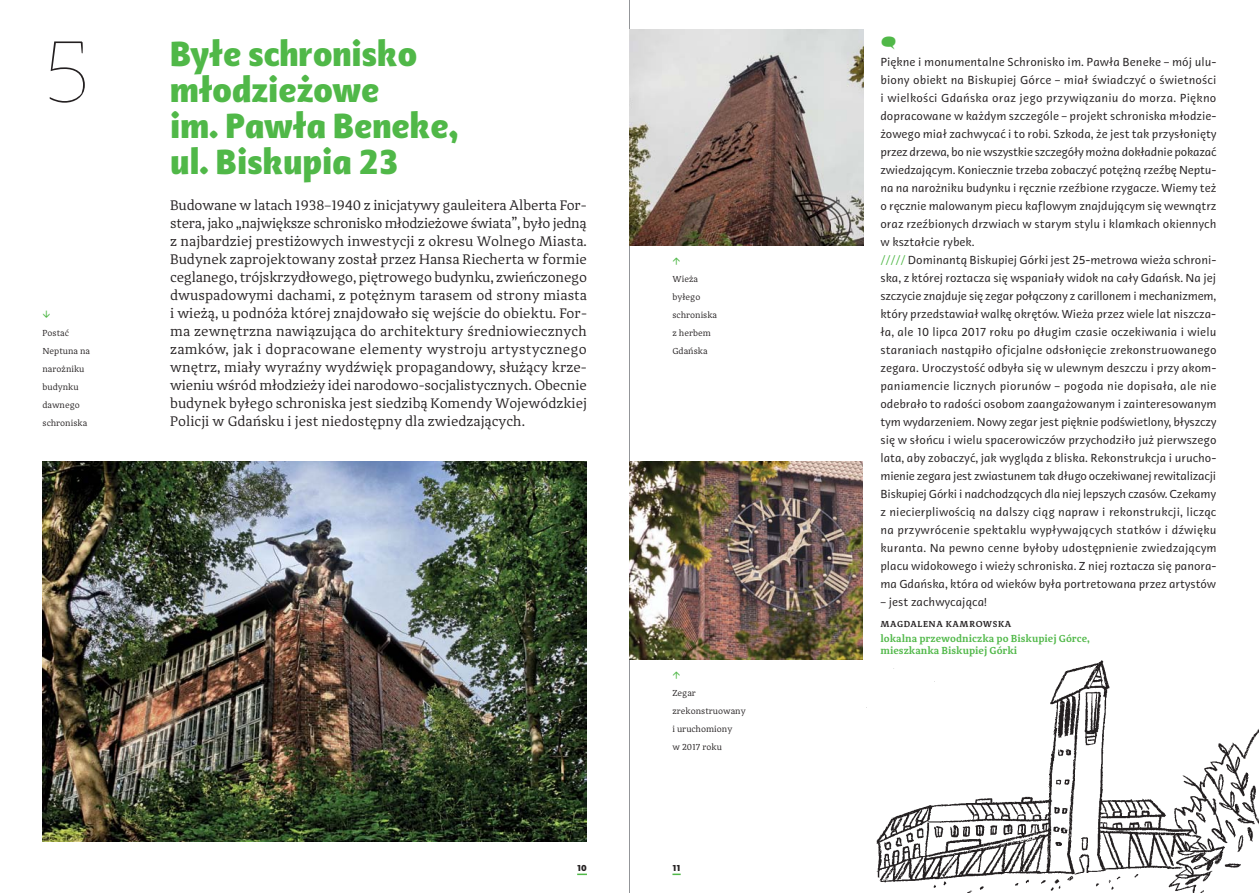
<style>
.page{position:relative;width:1259px;height:893px;background:#fff}
.page>*{position:absolute;margin:0;border:0;box-sizing:border-box;transform-origin:0 0}
.t1{font:200 90px "Adagio Serif";color:#231f20}
.t2{font:900 36px/36px "Adagio Sans Script";color:#50b848}
.t3{font:14.25px/18px "Adagio Serif";color:#231f20;text-align:justify}
.t4{font:13.5px "Bello Words Body";color:#50b848}
.t5{font:12px/18px "Adagio Sans Script";color:#231f20}
.t6{font:600 10.5px/12.6px "Adagio Serif";color:#50b848}
.t7{font:9px/18px "Adagio Serif";color:#231f20}
.t8{font:600 9px "Adagio Serif";letter-spacing:.06em;color:#231f20}
.t9{font:900 9px "Adagio Sans Script";color:#231f20}
.s1{color:#50b848}
</style>
<div class="page">
<hr style="left:629px;top:0;width:1px;height:893px;background:#939598">
<img style="left:43px;top:462px;width:544px;height:380px">
<img style="left:629px;top:30px;width:234px;height:216px">
<img style="left:629px;top:462px;width:234px;height:198px">
<img style="left:850px;top:623px;width:409px;height:270px">
<h1 class="t1" style="left:43px;top:16px;width:50px">5</h1>
<p class="t4" style="left:880px;top:35px;width:17px">?</p>
<h2 class="t2" style="left:170px;top:36px;width:289px">Byłe schronisko młodzieżowe<br>im. Pawła Beneke, ul. Biskupia 23</h2>
<p class="t5" style="left:880px;top:53px;width:338px">Piękne i monumentalne Schronisko im. Pawła Beneke – mój ulu&shy;biony obiekt na Biskupiej Górce – miał świadczyć o świetności i wielkości Gdańska oraz jego przywiązaniu do morza. Piękno dopracowane w każdym szczególe – projekt schroniska młodzie&shy;żowego miał zachwycać i to robi. Szkoda, że jest tak przysłonięty przez drzewa, bo nie wszystkie szczegóły można dokładnie pokazać zwiedzającym. Koniecznie trzeba zobaczyć potężną rzeźbę Neptu&shy;na na narożniku budynku i ręcznie rzeźbione rzygacze. Wiemy też o ręcznie malowanym piecu kaflowym znajdującym się wewnątrz oraz rzeźbionych drzwiach w starym stylu i klamkach okiennych w kształcie rybek.<br><span class="s1">/////</span> Dominantą Biskupiej Górki jest 25-metrowa wieża schroni&shy;ska, z której roztacza się wspaniały widok na cały Gdańsk. Na jej szczycie znajduje się zegar połączony z carillonem i mechanizmem, który przedstawiał walkę okrętów. Wieża przez wiele lat niszcza&shy;ła, ale 10 lipca 2017 roku po długim czasie oczekiwania i wielu staraniach nastąpiło oficjalne odsłonięcie zrekonstruowanego zegara. Uroczystość odbyła się w ulewnym deszczu i przy akom&shy;paniamencie licznych piorunów – pogoda nie dopisała, ale nie odebrało to radości osobom zaangażowanym i zainteresowanym tym wydarzeniem. Nowy zegar jest pięknie podświetlony, błyszczy się w słońcu i wielu spacerowiczów przychodziło już pierwszego lata, aby zobaczyć, jak wygląda z bliska. Rekonstrukcja i urucho&shy;mienie zegara jest zwiastunem tak długo oczekiwanej rewitalizacji Biskupiej Górki i nadchodzących dla niej lepszych czasów. Czekamy z niecierpliwością na dalszy ciąg napraw i rekonstrukcji, licząc na przywrócenie spektaklu wypływających statków i dźwięku kuranta. Na pewno cenne byłoby udostępnienie zwiedzającym placu widokowego i wieży schroniska. Z niej roztacza się panora&shy;ma Gdańska, która od wieków była portretowana przez artystów</p>
<p class="t5" style="left:880px;top:593px;width:108px">– jest zachwycająca!</p>
<p class="t8" style="left:880px;top:618px;width:132px">Magdalena Kamrowska</p>
<p class="t6" style="left:880px;top:632px;width:211px">lokalna przewodniczka po Biskupiej Górce, mieszkanka Biskupiej Górki</p>
<p class="t3" style="left:170px;top:196px;width:418px">Budowane w latach 1938–1940 z inicjatywy gauleitera Alberta For&shy;stera, jako „największe schronisko młodzieżowe świata”, było jedną z najbardziej prestiżowych inwestycji z okresu Wolnego Miasta.<br>Budynek zaprojektowany został przez Hansa Riecherta w formie ceglanego, trójskrzydłowego, piętrowego budynku, zwieńczonego dwuspadowymi dachami, z potężnym tarasem od strony miasta i wieżą, u podnóża której znajdowało się wejście do obiektu. For&shy;ma zewnętrzna nawiązująca do architektury średniowiecznych zamków, jak i dopracowane elementy wystroju artystycznego wnętrz, miały wyraźny wydźwięk propagandowy, służący krze&shy;wieniu wśród młodzieży idei narodowo-socjalistycznych. Obecnie budynek byłego schroniska jest siedzibą Komendy Wojewódzkiej Policji w Gdańsku i jest niedostępny dla zwiedzających.</p>
<p class="t7" style="left:672px;top:270px;width:46px">Wieża byłego schroniska z herbem<br>Gdańska</p>
<p class="t7" style="left:43px;top:324px;width:49px">Postać<br>Neptuna na narożniku budynku dawnego schroniska</p>
<p class="t7" style="left:672px;top:684px;width:75px">Zegar zrekonstruowany i uruchomiony<br>w 2017 roku</p>
<p class="t9" style="left:577px;top:862px;width:11px">10</p>
<p class="t9" style="left:672px;top:862px;width:10px">11</p>
</div>
